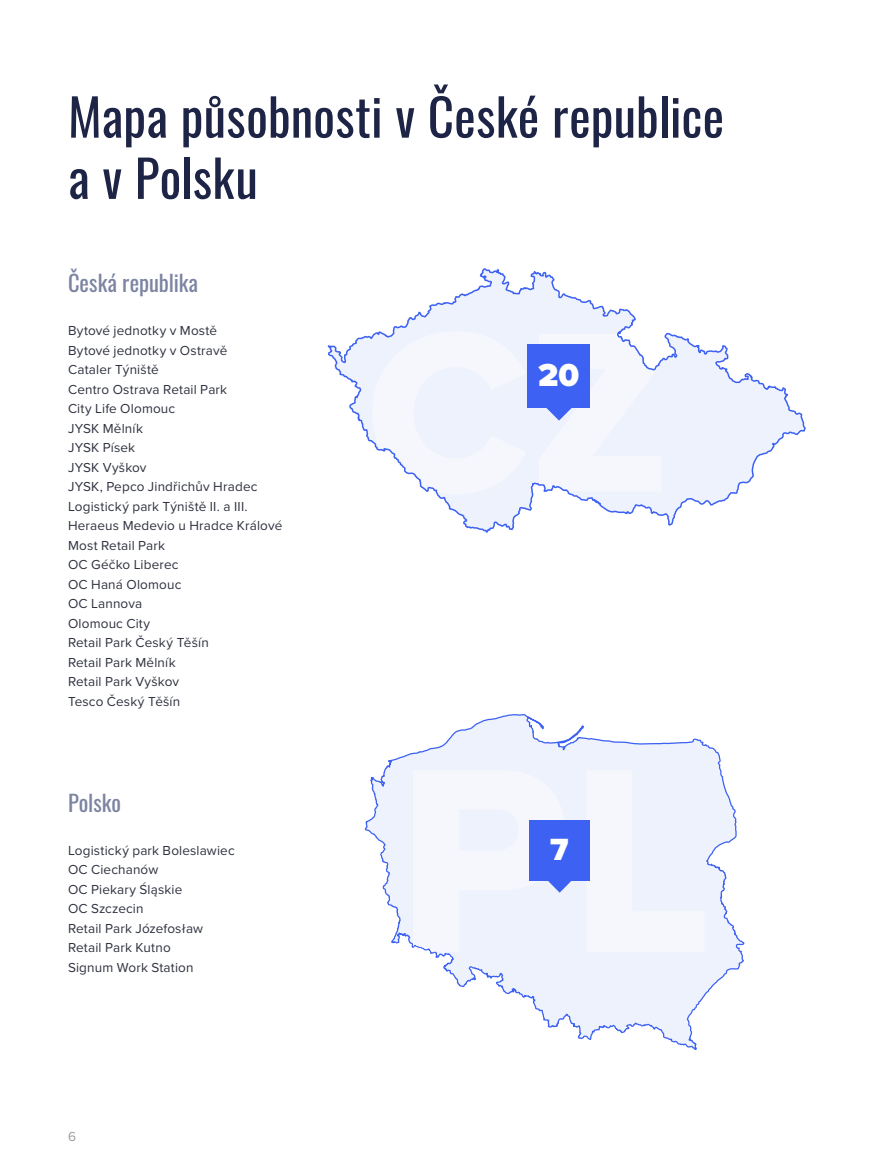
<style>
.page{position:relative;width:893px;height:1170px;background:#fff}
.page>*{position:absolute;margin:0;border:0;box-sizing:border-box;transform-origin:0 0}
.t1{font:51px/61.2px "Oswald";letter-spacing:.005em;color:#1e2446}
.t2{font:900 33px "Proxima Nova";color:#fff}
.t3{font:900 31.8px "Proxima Nova";color:#fff}
.t4{font:22.5px "Oswald";color:#7c84a2}
.t5{font:13.5px/19.5px "Proxima Nova";letter-spacing:.01em;color:#2e323f}
.t6{font:13.5px "Proxima Nova";color:#9d9c9c}
</style>
<div class="page">
<svg style="left:327px;top:268px;width:479px;height:265px"></svg>
<svg style="left:365px;top:714px;width:379px;height:335px;fill:#edf2fc"></svg>
<div style="left:413px;top:770px;width:291px;height:181px;background:#f5f7fc"></div>
<div style="left:529px;top:819px;width:60px;height:61px;background:#3d61f2"></div>
<svg style="left:547px;top:880px;width:25px;height:12px"></svg>
<h1 class="t1" style="left:68px;top:81px;width:658px">Mapa působnosti v České republice a v Polsku</h1>
<h3 class="t4" style="left:68px;top:262px;width:132px">Česká republika</h3>
<p class="t5" style="left:68px;top:320px;width:216px">Bytové jednotky v Mostě<br>Bytové jednotky v Ostravě<br>Cataler Týniště<br>Centro Ostrava Retail Park<br>City Life Olomouc<br>JYSK Mělník<br>JYSK Písek<br>JYSK Vyškov<br>JYSK, Pepco Jindřichův Hradec<br>Logistický park Týniště II. a III.<br>Heraeus Medevio u Hradce Králové<br>Most Retail Park<br>OC Géčko Liberec<br>OC Haná Olomouc<br>OC Lannova<br>Olomouc City<br>Retail Park Český Těšín<br>Retail Park Mělník<br>Retail Park Vyškov<br>Tesco Český Těšín</p>
<h3 class="t4" style="left:68px;top:783px;width:55px">Polsko</h3>
<p class="t5" style="left:68px;top:839px;width:168px">Logistický park Boleslawiec<br>OC Ciechanów<br>OC Piekary Śląskie<br>OC Szczecin<br>Retail Park Józefosław<br>Retail Park Kutno<br>Signum Work Station</p>
<p class="t6" style="left:68px;top:1125px;width:9px">6</p>
<h2 class="t2" style="left:538px;top:350px;width:42px">20</h2>
<h3 class="t3" style="left:550px;top:825px;width:20px">7</h3>
</div>
